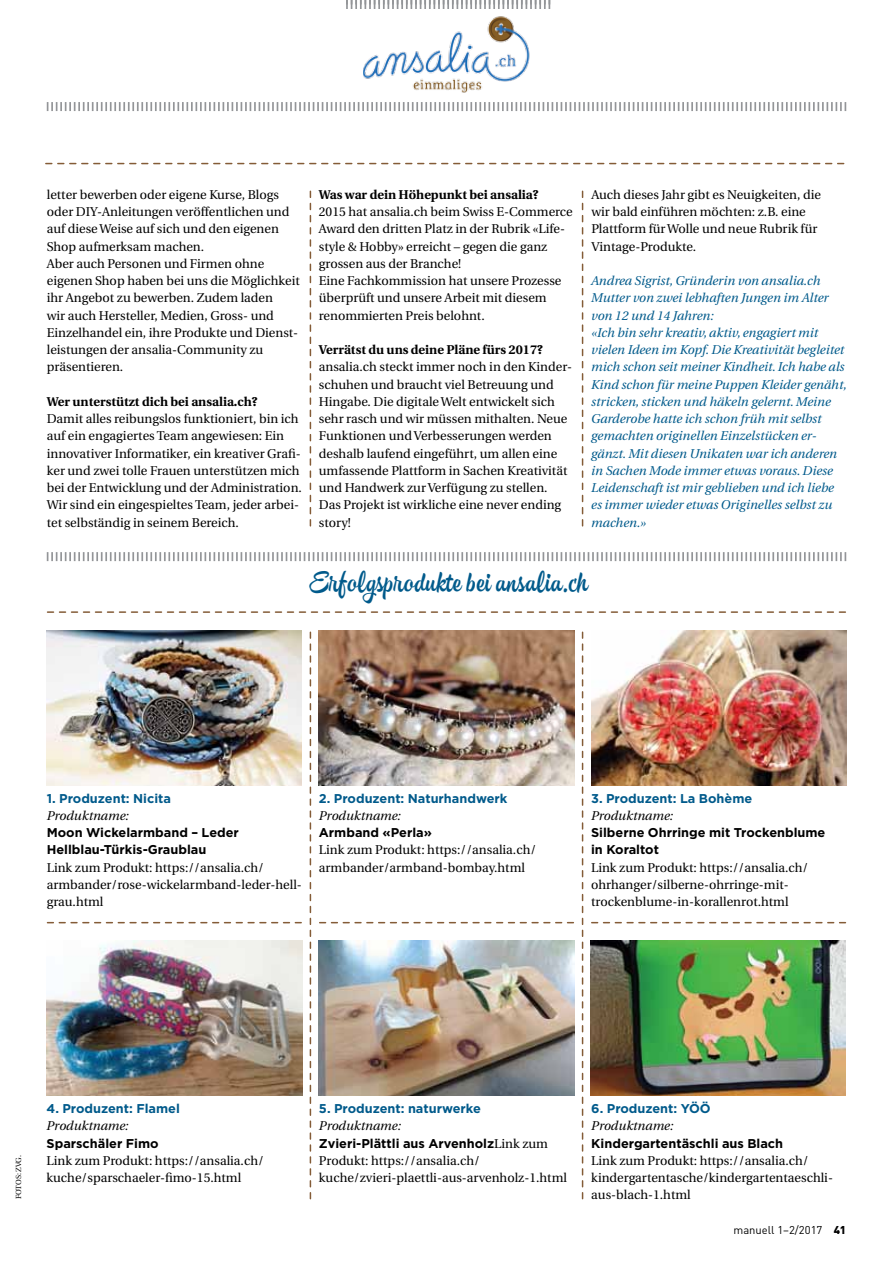
<style>
.page{position:relative;width:893px;height:1263px;background:#fff}
.page>*{position:absolute;margin:0;border:0;box-sizing:border-box;transform-origin:0 0}
.t1{font:28.5px "SVN Hollie Script Pro";color:#005a8b}
.t2{font:12.75px/17.2px "Utopia";color:#000}
.t3{font:italic 12.75px/17.2px "Utopia";color:#005a8b}
.t4{font:700 12.75px/17.2px "Gotham";color:#000}
.t5{font:700 12.75px "Gotham";color:#005a8b}
.t6{font:700 12.75px "Utopia";color:#000}
.t7{font:italic 12.75px "Utopia";color:#000}
.t8{font:11.25px "DIN";color:#000}
.t9{font:7.5px "Utopia";color:#000}
.s1{font-family:"Utopia";font-weight:400}
.s2{font-weight:900}
</style>
<div class="page">
<svg style="left:48px;top:611px;width:797px;height:2px"></svg>
<svg style="left:47px;top:922px;width:254px;height:1px"></svg>
<svg style="left:310px;top:632px;width:1px;height:567px"></svg>
<svg style="left:310px;top:191px;width:1px;height:335px"></svg>
<svg style="left:582px;top:632px;width:1px;height:567px"></svg>
<svg style="left:582px;top:191px;width:1px;height:335px"></svg>
<svg style="left:320px;top:922px;width:253px;height:1px"></svg>
<svg style="left:592px;top:922px;width:253px;height:1px"></svg>
<img style="left:47px;top:630px;width:255px;height:155px">
<img style="left:319px;top:630px;width:255px;height:155px">
<img style="left:591px;top:941px;width:254px;height:155px">
<img style="left:591px;top:630px;width:255px;height:156px">
<img style="left:47px;top:941px;width:255px;height:154px">
<img style="left:319px;top:941px;width:255px;height:155px">
<img style="left:363px;top:16px;width:167px;height:77px">
<svg style="left:47px;top:102px;width:799px;height:9px"></svg>
<svg style="left:47px;top:552px;width:799px;height:9px"></svg>
<svg style="left:346px;top:0;width:204px;height:9px"></svg>
<svg style="left:46px;top:163px;width:798px;height:1px"></svg>
<p class="t2" style="left:47px;top:186px;width:254px">letter bewerben oder eigene Kurse, Blogs oder DIY-Anleitungen veröffentlichen und auf diese Weise auf sich und den eigenen Shop aufmerksam machen.<br>Aber auch Personen und Firmen ohne eigenen Shop haben bei uns die Möglichkeit ihr Angebot zu bewerben. Zudem laden<br>wir auch Hersteller, Medien, Gross- und Einzelhandel ein, ihre Produkte und Dienst&shy;leistungen der ansalia-Community zu präsentieren.</p>
<p class="t6" style="left:47px;top:394px;width:212px">Wer unterstützt dich bei ansalia.ch?</p>
<p class="t2" style="left:47px;top:410px;width:257px">Damit alles reibungslos funktioniert, bin ich auf ein engagiertes Team angewiesen: Ein innovativer Informatiker, ein kreativer Grafi&shy;ker und zwei tolle Frauen unterstützen mich bei der Entwicklung und der Administration.<br>Wir sind ein eingespieltes Team, jeder arbei&shy;tet selbständig in seinem Bereich.</p>
<p class="t6" style="left:319px;top:187px;width:221px">Was war dein Höhepunkt bei ansalia?</p>
<p class="t2" style="left:319px;top:203px;width:255px">2015 hat ansalia.ch beim Swiss E-Commerce Award den dritten Platz in der Rubrik «Life&shy;style &amp; Hobby» erreicht – gegen die ganz grossen aus der Branche!<br>Eine Fachkommission hat unsere Prozesse überprüft und unsere Arbeit mit diesem renommierten Preis belohnt.</p>
<p class="t6" style="left:319px;top:342px;width:226px">Verrätst du uns deine Pläne fürs 2017?</p>
<p class="t2" style="left:319px;top:359px;width:255px">ansalia.ch steckt immer noch in den Kinder&shy;schuhen und braucht viel Betreuung und Hingabe. Die digitale Welt entwickelt sich sehr rasch und wir müssen mithalten. Neue Funktionen und Verbesserungen werden deshalb laufend eingeführt, um allen eine umfassende Plattform in Sachen Kreativität und Handwerk zur Verfügung zu stellen.<br>Das Projekt ist wirkliche eine never ending story!</p>
<p class="t2" style="left:591px;top:186px;width:231px">Auch dieses Jahr gibt es Neuigkeiten, die wir bald einführen möchten: z.B. eine Plattform für Wolle und neue Rubrik für Vintage-Produkte.</p>
<p class="t3" style="left:591px;top:272px;width:257px">Andrea Sigrist, Gründerin von ansalia.ch Mutter von zwei lebhaften Jungen im Alter von 12 und 14 Jahren:<br>«Ich bin sehr kreativ, aktiv, engagiert mit vielen Ideen im Kopf. Die Kreativität begleitet mich schon seit meiner Kindheit. Ich habe als Kind schon für meine Puppen Kleider genäht, stricken, sticken und häkeln gelernt. Meine Garderobe hatte ich schon früh mit selbst gemachten originellen Einzelstücken er&shy;gänzt. Mit diesen Unikaten war ich anderen in Sachen Mode immer etwas voraus. Diese Leidenschaft ist mir geblieben und ich liebe es immer wieder etwas Originelles selbst zu machen.»</p>
<h1 class="t1" style="left:309px;top:564px;width:281px">Erfolgsprodukte bei ansalia.ch</h1>
<p class="t5" style="left:47px;top:790px;width:126px">1. Produzent: N icita</p>
<p class="t7" style="left:47px;top:808px;width:84px">Produktname:</p>
<p class="t4" style="left:47px;top:824px;width:194px">Moon Wickelarmband – Leder<br>Hellblau-Türkis-Graublau</p>
<p class="t2" style="left:47px;top:859px;width:257px">Link zum Produkt: https://ansalia.ch/ armbander/rose-wickelarmband-leder-hell&shy;grau.html</p>
<p class="t5" style="left:319px;top:790px;width:190px">2. Produzent: Naturhandwerk</p>
<p class="t7" style="left:319px;top:808px;width:84px">Produktname:</p>
<p class="t4" style="left:319px;top:824px;width:115px">Armband «Perla»</p>
<p class="t2" style="left:319px;top:842px;width:219px">Link zum Produkt: https://ansalia.ch/ armbander/armband-bombay.html</p>
<p class="t5" style="left:591px;top:790px;width:163px">3. Produzent: La Bohème</p>
<p class="t7" style="left:591px;top:808px;width:84px">Produktname:</p>
<p class="t4" style="left:591px;top:824px;width:236px">Silberne Ohrringe mit Trockenblume in Koraltot</p>
<p class="t2" style="left:591px;top:859px;width:219px">Link zum Produkt: https://ansalia.ch/ ohrhanger/silberne-ohrringe-mit&shy;trockenblume-in-korallenrot.html</p>
<p class="t9" style="left:14px;top:1199px;width:46px;rotate:-90deg">Fotos: ZVG.</p>
<p class="t5" style="left:47px;top:1100px;width:135px">4. Produzent: Flamel</p>
<p class="t7" style="left:47px;top:1119px;width:84px">Produktname:</p>
<p class="t4" style="left:47px;top:1134px;width:114px">Sparschäler Fimo</p>
<p class="t2" style="left:47px;top:1152px;width:219px">Link zum Produkt: https://ansalia.ch/ kuche/sparschaeler-fimo-15.html</p>
<p class="t5" style="left:319px;top:1100px;width:163px">5. Produzent: naturwerke</p>
<p class="t7" style="left:319px;top:1119px;width:84px">Produktname:</p>
<p class="t4" style="left:319px;top:1134px;width:230px">Zvieri-Plättli aus Arvenholz<span class="s1">Link zum</span></p>
<p class="t2" style="left:319px;top:1152px;width:250px">Produkt: https://ansalia.ch/ kuche/zvieri-plaettli-aus-arvenholz-1.html</p>
<p class="t5" style="left:591px;top:1100px;width:109px">6. Produzent: YÖÖ</p>
<p class="t7" style="left:591px;top:1119px;width:84px">Produktname:</p>
<p class="t4" style="left:591px;top:1134px;width:193px">Kindergartentäschli aus Blach</p>
<p class="t2" style="left:591px;top:1152px;width:241px">Link zum Produkt: https://ansalia.ch/ kindergartentasche/kindergartentaeschli&shy;aus-blach-1.html</p>
<p class="t8" style="left:733px;top:1223px;width:114px">manuell 1–2/2017 <span class="s2">41</span></p>
</div>
